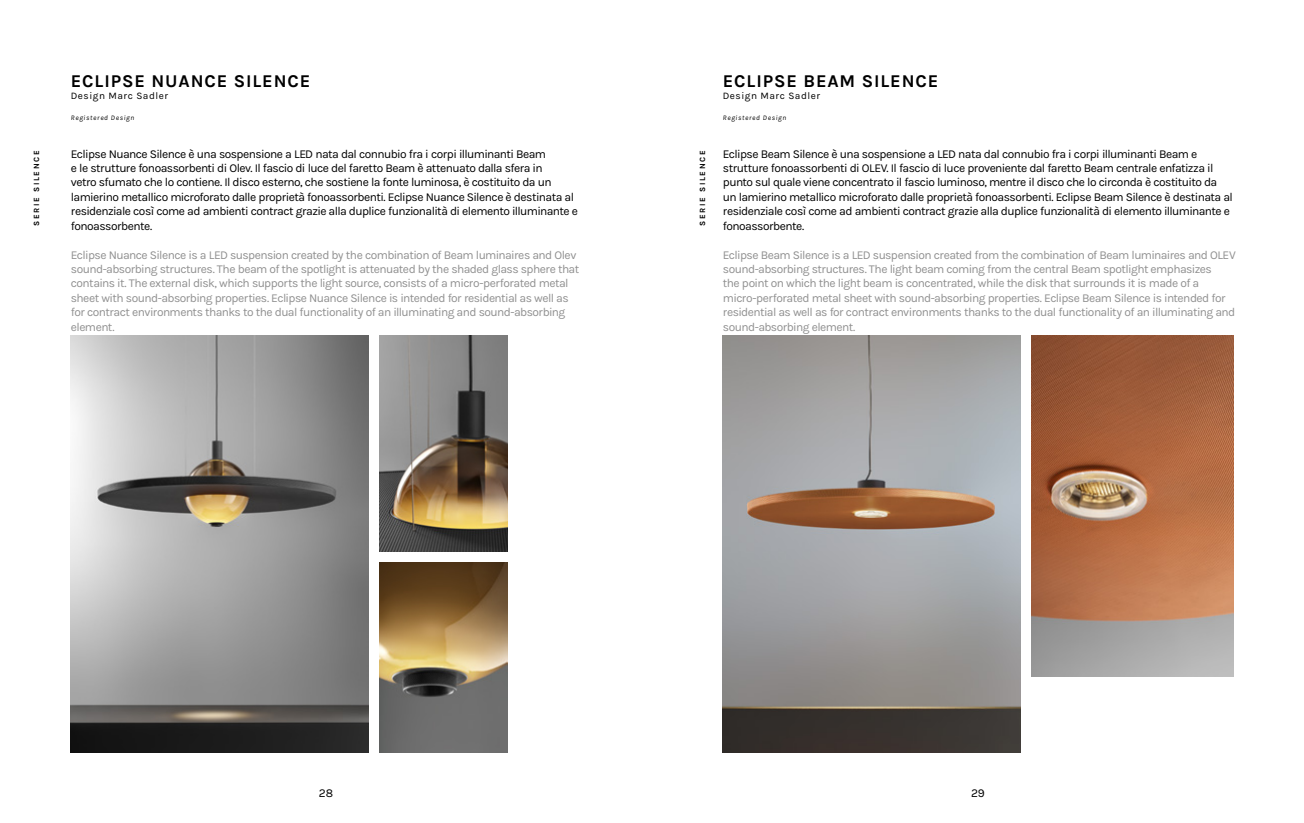
<style>
.page{position:relative;width:1304px;height:823px;background:#fff}
.page>*{position:absolute;margin:0;border:0;box-sizing:border-box;transform-origin:0 0}
.t1{font:700 18px "Karla";letter-spacing:.05em;color:#000}
.t2{font:12px/14.4px "Karla";letter-spacing:-.045em;color:#000}
.t3{font:12px/14.4px "Karla";letter-spacing:-.045em;color:#909090}
.t4{font:10px "Karla";letter-spacing:.05em;color:#000}
.t5{font:700 8px "Karla";letter-spacing:.2em;color:#000}
.t6{font:italic 7px "Karla";letter-spacing:.1em;color:#000}
</style>
<div class="page">
<img style="left:1032px;top:335px;width:201px;height:341px">
<img style="left:723px;top:335px;width:297px;height:416px">
<img style="left:380px;top:562px;width:127px;height:189px">
<img style="left:71px;top:335px;width:298px;height:416px">
<img style="left:380px;top:335px;width:127px;height:216px">
<h1 class="t1" style="left:71px;top:71px;width:241px">ECLIPSE NUANCE SILENCE</h1>
<p class="t4" style="left:71px;top:91px;width:99px">Design Marc Sadler</p>
<p class="t6" style="left:71px;top:114px;width:65px">Registered Design</p>
<p class="t2" style="left:71px;top:146px;width:509px">Eclipse Nuance Silence è una sospensione a LED nata dal connubio fra i corpi illuminanti Beam<br>e le strutture fonoassorbenti di Olev. Il fascio di luce del faretto Beam è attenuato dalla sfera in<br>vetro sfumato che lo contiene. Il disco esterno, che sostiene la fonte luminosa, è costituito da un lamierino metallico microforato dalle proprietà fonoassorbenti. Eclipse Nuance Silence è destinata al residenziale così come ad ambienti contract grazie alla duplice funzionalità di elemento illuminante e fonoassorbente.</p>
<p class="t3" style="left:71px;top:247px;width:510px">Eclipse Nuance Silence is a LED suspension created by the combination of Beam luminaires and Olev sound-absorbing structures. The beam of the spotlight is attenuated by the shaded glass sphere that contains it. The external disk, which supports the light source, consists of a micro-perforated metal sheet with sound-absorbing properties. Eclipse Nuance Silence is intended for residential as well as for contract environments thanks to the dual functionality of an illuminating and sound-absorbing element.</p>
<p class="t5" style="left:32px;top:225px;width:77px;rotate:-90deg">SERIE SILENCE</p>
<p class="t5" style="left:698px;top:225px;width:77px;rotate:-90deg">SERIE SILENCE</p>
<h1 class="t1" style="left:723px;top:71px;width:217px">ECLIPSE BEAM SILENCE</h1>
<p class="t4" style="left:723px;top:91px;width:99px">Design Marc Sadler</p>
<p class="t6" style="left:723px;top:114px;width:65px">Registered Design</p>
<p class="t2" style="left:723px;top:146px;width:512px">Eclipse Beam Silence è una sospensione a LED nata dal connubio fra i corpi illuminanti Beam e strutture fonoassorbenti di OLEV. Il fascio di luce proveniente dal faretto Beam centrale enfatizza il punto sul quale viene concentrato il fascio luminoso, mentre il disco che lo circonda è costituito da un lamierino metallico microforato dalle proprietà fonoassorbenti. Eclipse Beam Silence è destinata al residenziale così come ad ambienti contract grazie alla duplice funzionalità di elemento illuminante e fonoassorbente.</p>
<p class="t3" style="left:723px;top:247px;width:514px">Eclipse Beam Silence is a LED suspension created from the combination of Beam luminaires and OLEV sound-absorbing structures. The light beam coming from the central Beam spotlight emphasizes<br>the point on which the light beam is concentrated, while the disk that surrounds it is made of a micro-perforated metal sheet with sound-absorbing properties. Eclipse Beam Silence is intended for residential as well as for contract environments thanks to the dual functionality of an illuminating and sound-absorbing element.</p>
<p class="t2" style="left:319px;top:786px;width:16px">28</p>
<p class="t2" style="left:971px;top:786px;width:15px">29</p>
</div>
